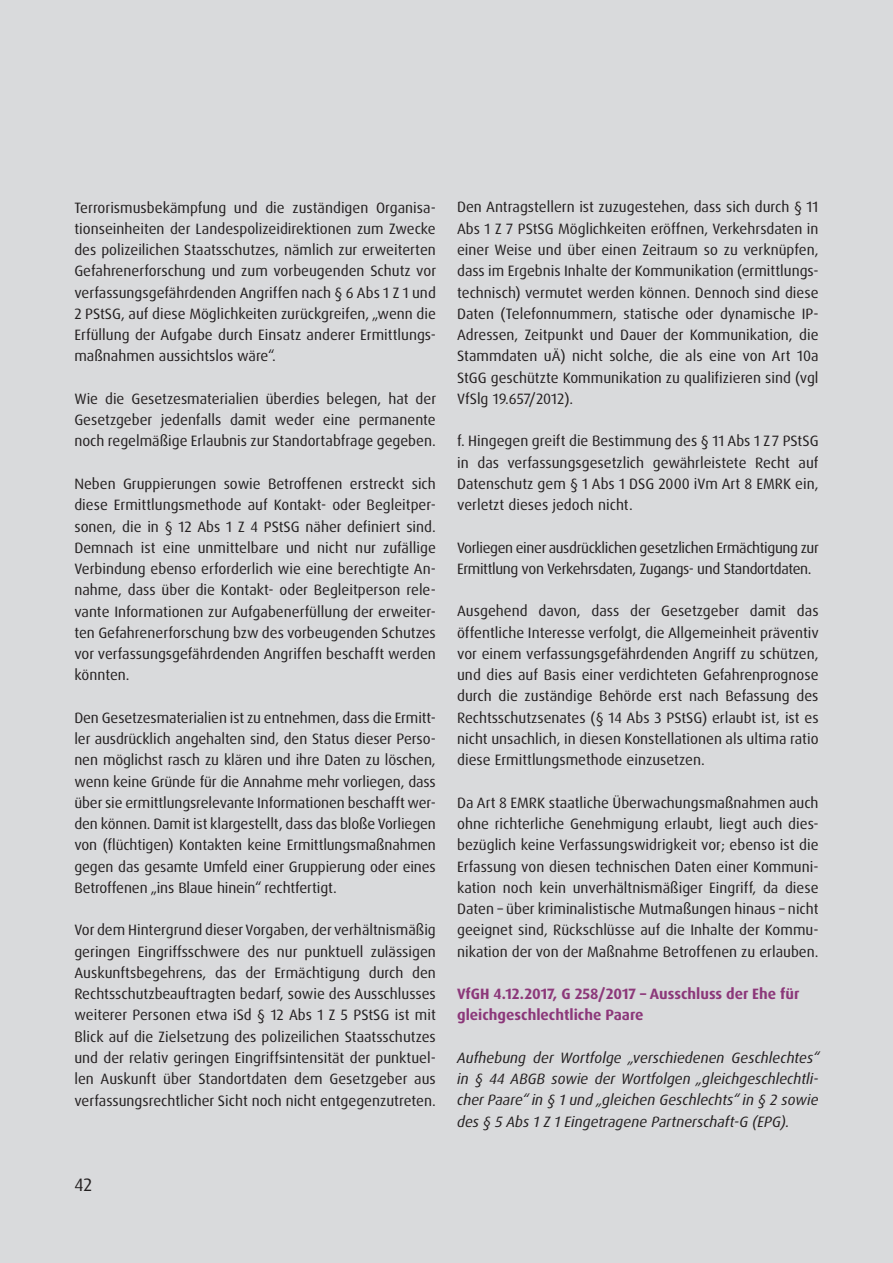
<style>
.page{position:relative;width:893px;height:1263px;background:#d9dadc}
.page>*{position:absolute;margin:0;border:0;box-sizing:border-box;transform-origin:0 0}
.t1{font:18px "Dax OT";color:#231f20}
.t2{font:15px/21.3px "Dax OT";letter-spacing:-.005em;color:#231f20;text-align:justify}
.t3{font:italic 15px/21.3px "Dax OT";color:#231f20;text-align:justify}
.t4{font:15px/21.3px "Dax OT";letter-spacing:-.025em;color:#231f20}
.t5{font:700 15px/21.3px "Dax OT";color:#8c387a}
</style>
<div class="page">
<p class="t2" style="left:74px;top:197px;width:363px">Terrorismusbekämpfung und die zuständigen Organisa&shy;tionseinheiten der Landespolizeidirektionen zum Zwecke des polizeilichen Staatsschutzes, nämlich zur erweiterten Gefahrenerforschung und zum vorbeugenden Schutz vor verfassungsgefährdenden Angriffen nach § 6 Abs 1 Z 1 und 2 PStSG, auf diese Möglichkeiten zurückgreifen, „wenn die Erfüllung der Aufgabe durch Einsatz anderer Ermittlungs&shy;maßnahmen aussichtslos wäre“.</p>
<p class="t2" style="left:74px;top:388px;width:363px">Wie die Gesetzesmaterialien überdies belegen, hat der Gesetzgeber jedenfalls damit weder eine permanente noch regelmäßige Erlaubnis zur Standortabfrage gegeben.</p>
<p class="t2" style="left:74px;top:473px;width:363px">Neben Gruppierungen sowie Betroffenen erstreckt sich diese Ermittlungsmethode auf Kontakt- oder Begleitper&shy;sonen, die in § 12 Abs 1 Z 4 PStSG näher definiert sind.<br>Demnach ist eine unmittelbare und nicht nur zufällige Verbindung ebenso erforderlich wie eine berechtigte An&shy;nahme, dass über die Kontakt- oder Begleitperson rele&shy;vante Informationen zur Aufgabenerfüllung der erweiter&shy;ten Gefahrenerforschung bzw des vorbeugenden Schutzes vor verfassungsgefährdenden Angriffen beschafft werden könnten.</p>
<p class="t2" style="left:74px;top:707px;width:363px;text-align:left">Den Gesetzesmaterialien ist zu entnehmen, dass die Ermitt&shy;ler ausdrücklich angehalten sind, den Status dieser Perso&shy;nen möglichst rasch zu klären und ihre Daten zu löschen, wenn keine Gründe für die Annahme mehr vorliegen, dass über sie ermittlungsrelevante Informationen beschafft wer&shy;den können. Damit ist klargestellt, dass das bloße Vorliegen von (flüchtigen) Kontakten keine Ermittlungsmaßnahmen gegen das gesamte Umfeld einer Gruppierung oder eines Betroffenen „ins Blaue hinein“ rechtfertigt.</p>
<p class="t2" style="left:74px;top:920px;width:363px">Vor dem Hintergrund dieser Vorgaben, der verhältnismäßig geringen Eingriffsschwere des nur punktuell zulässigen Auskunftsbegehrens, das der Ermächtigung durch den Rechtsschutzbeauftragten bedarf, sowie des Ausschlusses weiterer Personen etwa iSd § 12 Abs 1 Z 5 PStSG ist mit Blick auf die Zielsetzung des polizeilichen Staatsschutzes und der relativ geringen Eingriffsintensität der punktuel&shy;len Auskunft über Standortdaten dem Gesetzgeber aus verfassungsrechtlicher Sicht noch nicht entgegenzutreten.</p>
<p class="t1" style="left:74px;top:1173px;width:19px">42</p>
<p class="t2" style="left:457px;top:197px;width:363px;text-align:left">Den Antragstellern ist zuzugestehen, dass sich durch § 11<br>Abs 1 Z 7 PStSG Möglichkeiten eröffnen, Verkehrsdaten in einer Weise und über einen Zeitraum so zu verknüpfen, dass im Ergebnis Inhalte der Kommunikation (ermittlungs&shy;technisch) vermutet werden können. Dennoch sind diese Daten (Telefonnummern, statische oder dynamische IP-Adressen, Zeitpunkt und Dauer der Kommunikation, die Stammdaten uÄ) nicht solche, die als eine von Art 10a StGG geschützte Kommunikation zu qualifizieren sind (vgl VfSlg 19.657/2012).</p>
<p class="t2" style="left:457px;top:431px;width:363px">f. Hingegen greift die Bestimmung des § 11 Abs 1 Z 7 PStSG in das verfassungsgesetzlich gewährleistete Recht auf Datenschutz gem § 1 Abs 1 DSG 2000 iVm Art 8 EMRK ein, verletzt dieses jedoch nicht.</p>
<p class="t4" style="left:457px;top:537px;width:363px">Vorliegen einer ausdrücklichen gesetzlichen Ermächtigung zur<br>Ermittlung von Verkehrsdaten, Zugangs- und Standortdaten.</p>
<p class="t2" style="left:457px;top:601px;width:363px">Ausgehend davon, dass der Gesetzgeber damit das öffentliche Interesse verfolgt, die Allgemeinheit präventiv vor einem verfassungsgefährdenden Angriff zu schützen, und dies auf Basis einer verdichteten Gefahrenprognose durch die zuständige Behörde erst nach Befassung des Rechtsschutzsenates (§ 14 Abs 3 PStSG) erlaubt ist, ist es nicht unsachlich, in diesen Konstellationen als ultima ratio diese Ermittlungsmethode einzusetzen.</p>
<p class="t2" style="left:457px;top:792px;width:363px">Da Art 8 EMRK staatliche Überwachungsmaßnahmen auch ohne richterliche Genehmigung erlaubt, liegt auch dies&shy;bezüglich keine Verfassungswidrigkeit vor; ebenso ist die Erfassung von diesen technischen Daten einer Kommuni&shy;kation noch kein unverhältnismäßiger Eingriff, da diese Daten – über kriminalistische Mutmaßungen hinaus – nicht geeignet sind, Rückschlüsse auf die Inhalte der Kommu&shy;nikation der von der Maßnahme Betroffenen zu erlauben.</p>
<p class="t5" style="left:457px;top:983px;width:344px">VfGH 4.12.2017, G 258/2017 – Ausschluss der Ehe für gleichgeschlechtliche Paare</p>
<p class="t3" style="left:457px;top:1047px;width:364px">Aufhebung der Wortfolge „verschiedenen Geschlechtes“ in § 44 ABGB sowie der Wortfolgen „gleichgeschlechtli&shy;cher Paare“ in § 1 und „gleichen Geschlechts“ in § 2 sowie des § 5 Abs 1 Z 1 Eingetragene Partnerschaft-G (EPG).</p>
</div>
